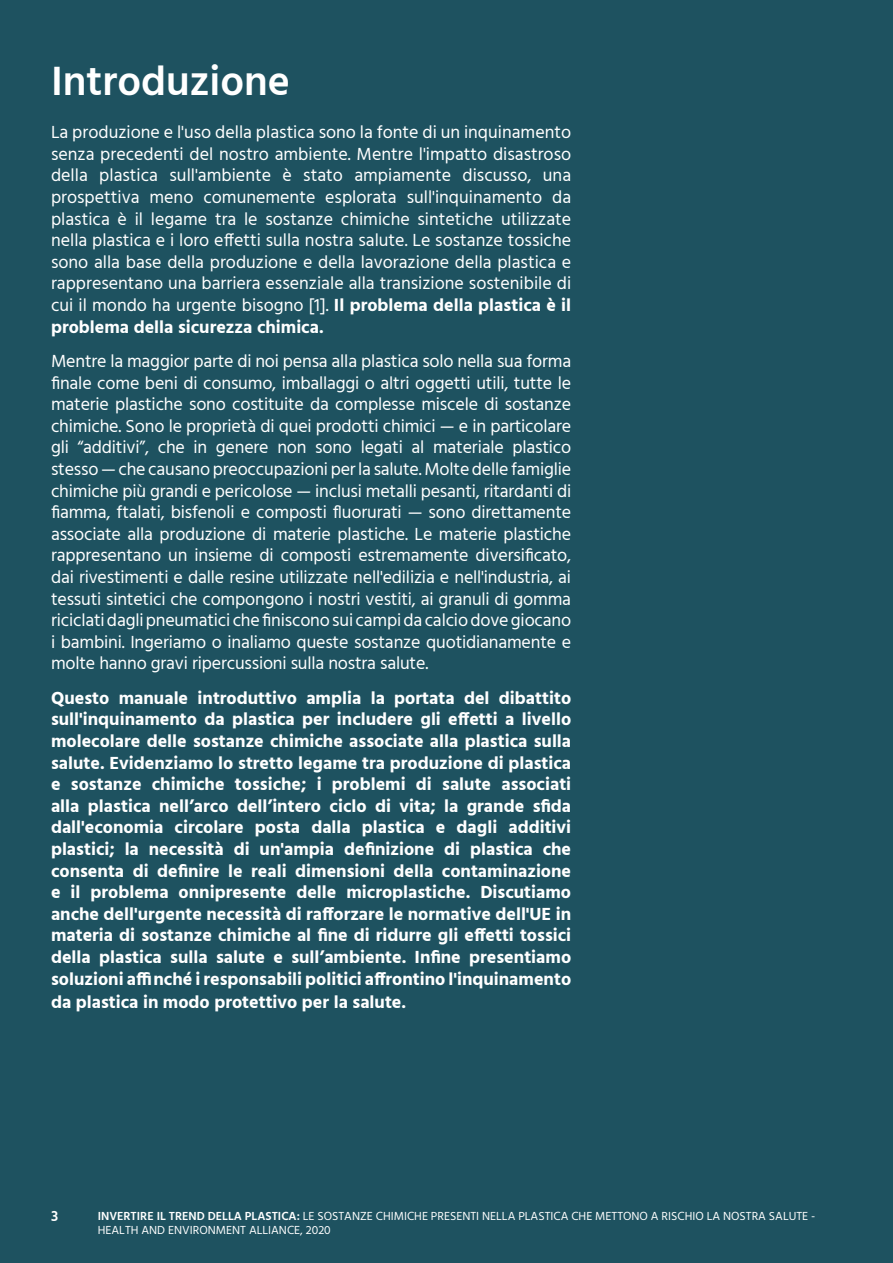
<style>
.page{position:relative;width:893px;height:1263px;background:#1e5260}
.page>*{position:absolute;margin:0;border:0;box-sizing:border-box;transform-origin:0 0}
.Heading_green{font:600 42px "Hind";color:#fff}
.BODY{font:18px/21.6px "Hind";letter-spacing:-.005em;color:#fff;text-align:justify}
.BODY-2{font:700 18px/21.6px "Hind";color:#fff;text-align:justify}
.t1{font:600 15px "Hind";color:#fff}
.BODY-3{font:12px/14.4px "Hind";color:#fff}
.s1{font-weight:700}
.s2{font-weight:600}
</style>
<div class="page">
<p class="Heading_green" style="left:51px;top:52px;width:241px">Introduzione</p>
<p class="BODY" style="left:51px;top:122px;width:522px">La produzione e l'uso della plastica sono la fonte di un inquinamento senza precedenti del nostro ambiente. Mentre l'impatto disastroso della plastica sull'ambiente è stato ampiamente discusso, una prospettiva meno comunemente esplorata sull'inquinamento da plastica è il legame tra le sostanze chimiche sintetiche utilizzate nella plastica e i loro effetti sulla nostra salute. Le sostanze tossiche sono alla base della produzione e della lavorazione della plastica e rappresentano una barriera essenziale alla transizione sostenibile di cui il mondo ha urgente bisogno [1]. <span class="s1">Il problema della plastica è il problema della sicurezza chimica.</span></p>
<p class="BODY" style="left:51px;top:351px;width:522px">Mentre la maggior parte di noi pensa alla plastica solo nella sua forma finale come beni di consumo, imballaggi o altri oggetti utili, tutte le materie plastiche sono costituite da complesse miscele di sostanze chimiche. Sono le proprietà di quei prodotti chimici — e in particolare gli “additivi”, che in genere non sono legati al materiale plastico stesso — che causano preoccupazioni per la salute. Molte delle famiglie chimiche più grandi e pericolose — inclusi metalli pesanti, ritardanti di fiamma, ftalati, bisfenoli e composti fluorurati — sono direttamente associate alla produzione di materie plastiche. Le materie plastiche rappresentano un insieme di composti estremamente diversificato, dai rivestimenti e dalle resine utilizzate nell'edilizia e nell'industria, ai tessuti sintetici che compongono i nostri vestiti, ai granuli di gomma riciclati dagli pneumatici che finiscono sui campi da calcio dove giocano i bambini. Ingeriamo o inaliamo queste sostanze quotidianamente e molte hanno gravi ripercussioni sulla nostra salute.</p>
<p class="BODY-2" style="left:51px;top:687px;width:522px">Questo manuale introduttivo amplia la portata del dibattito sull'inquinamento da plastica per includere gli effetti a livello molecolare delle sostanze chimiche associate alla plastica sulla salute. Evidenziamo lo stretto legame tra produzione di plastica e sostanze chimiche tossiche; i problemi di salute associati alla plastica nell’arco dell’intero ciclo di vita; la grande sfida dall'economia circolare posta dalla plastica e dagli additivi plastici; la necessità di un'ampia definizione di plastica che consenta di definire le reali dimensioni della contaminazione e il problema onnipresente delle microplastiche. Discutiamo anche dell'urgente necessità di rafforzare le normative dell'UE in materia di sostanze chimiche al fine di ridurre gli effetti tossici della plastica sulla salute e sull’ambiente. Infine presentiamo soluzioni affinché i responsabili politici affrontino l'inquinamento</p>
<p class="BODY-2" style="left:51px;top:991px;width:357px">da plastica in modo protettivo per la salute.</p>
<p class="t1" style="left:51px;top:1205px;width:9px">3</p>
<p class="BODY-3" style="left:98px;top:1209px;width:719px"><span class="s2">INVERTIRE IL TREND DELLA PLASTICA:</span> LE SOSTANZE CHIMICHE PRESENTI NELLA PLASTICA CHE METTONO A RISCHIO LA NOSTRA SALUTE -<br>HEALTH AND ENVIRONMENT ALLIANCE, 2020</p>
</div>
